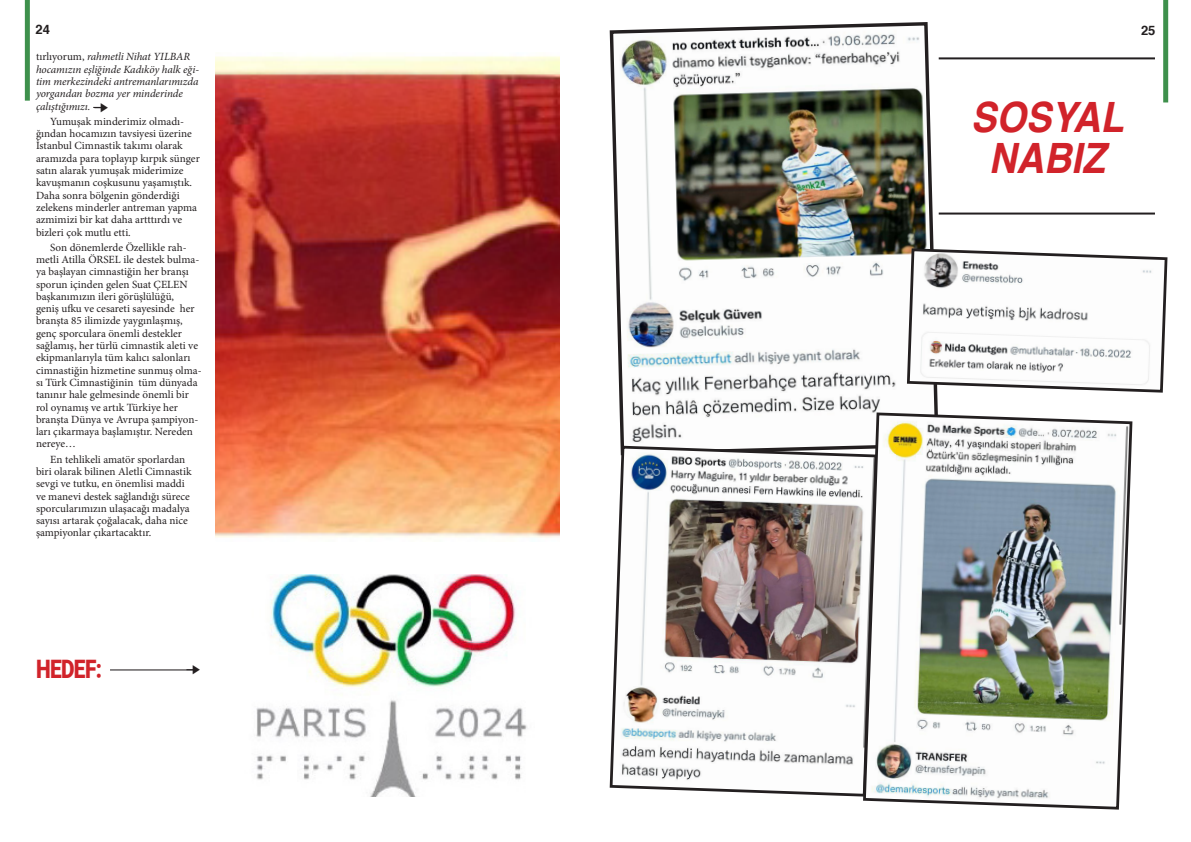
<style>
.page{position:relative;width:1191px;height:842px;background:#fff}
.page>*{position:absolute;margin:0;border:0;box-sizing:border-box;transform-origin:0 0}
.t1{font:italic 700 41.8px "Helvetica";color:#d1232a;scale:.91 1}
.t2{font:900 25.4px "Roboto";letter-spacing:-.03em;color:#d1232a;scale:.82 1}
.t3{font:700 16.9px "Minion Pro";color:#231f20;scale:1.4 1}
.t4{font:700 13px "Helvetica";color:#231f20}
.t5{font:11px/12.3px "Minion Pro";color:#231f20}
.t6{font:italic 11px/12.3px "Minion Pro";letter-spacing:-.005em;color:#231f20}
.s1{font-style:normal}
</style>
<div class="page">
<div style="left:25px;top:0;width:5px;height:101px;background:#3e904c"></div>
<div style="left:1163px;top:0;width:5px;height:102px;background:#3e904c"></div>
<img style="left:215px;top:56px;width:345px;height:482px">
<img style="left:609px;top:22px;width:331px;height:422px">
<img style="left:609px;top:444px;width:252px;height:353px">
<img style="left:861px;top:411px;width:272px;height:399px">
<svg style="left:905px;top:247px;width:263px;height:147px"></svg>
<img style="left:256px;top:574px;width:271px;height:223px">
<svg style="left:93px;top:107px;width:12px;height:1px"></svg>
<hr style="left:110px;top:669px;width:87px;height:1px;background:#231f20">
<hr style="left:938px;top:213px;width:217px;height:2px;background:#231f20">
<hr style="left:938px;top:57px;width:217px;height:2px;background:#231f20">
<p class="t4" style="left:35px;top:19px;width:16px">24</p>
<p class="t4" style="left:1141px;top:20px;width:16px">25</p>
<p class="t6" style="left:36px;top:51px;width:165px"><span class="s1">tırlıyorum,</span> rahmetli Nihat YILBAR hocamızın eşliğinde Kadıköy halk eği&shy;tim merkezindeki antremanlarımızda yorgandan bozma yer minderinde çalıştığımızı.</p>
<p class="t5" style="left:36px;top:115px;width:165px;text-indent:14px">Yumuşak minderimiz olmadı&shy;ğından hocamızın tavsiyesi üzerine İstanbul Cimnastik takımı olarak aramızda para toplayıp kırpık sünger satın alarak yumuşak miderimize kavuşmanın coşkusunu yaşamıştık.<br>Daha sonra bölgenin gönderdiği zelekens minderler antreman yapma azmimizi bir kat daha artttırdı ve bizleri çok mutlu etti.</p>
<p class="t5" style="left:36px;top:241px;width:167px;text-indent:14px">Son dönemlerde Özellikle rah&shy;metli Atilla ÖRSEL ile destek bulma&shy;ya başlayan cimnastiğin her branşı sporun içinden gelen Suat ÇELEN başkanımızın ileri görüşlülüğü,<br>geniş ufku ve cesareti sayesinde her branşta 85 ilimizde yaygınlaşmış, genç sporculara önemli destekler sağlamış, her türlü cimnastik aleti ve ekipmanlarıyla tüm kalıcı salonları cimnastiğin hizmetine sunmuş olma&shy;sı Türk Cimnastiğinin tüm dünyada tanınır hale gelmesinde önemli bir rol oynamış ve artık Türkiye her branşta Dünya ve Avrupa şampiyon&shy;ları çıkarmaya başlamıştır. Nereden nereye…</p>
<p class="t5" style="left:36px;top:453px;width:157px;text-indent:14px">En tehlikeli amatör sporlardan biri olarak bilinen Aletli Cimnastik sevgi ve tutku, en önemlisi maddi ve manevi destek sağlandığı sürece sporcularımızın ulaşacağı madalya sayısı artarak çoğalacak, daha nice şampiyonlar çıkartacaktır.</p>
<p class="t1" style="left:970px;top:91px;width:169px">SOSYAL</p>
<p class="t1" style="left:988px;top:133px;width:129px">NABIZ</p>
<p class="t3" style="left:94px;top:94px;width:12px">→</p>
<p class="t2" style="left:36px;top:651px;width:82px">HEDEF:</p>
<p class="t3" style="left:186px;top:657px;width:12px">→</p>
</div>
